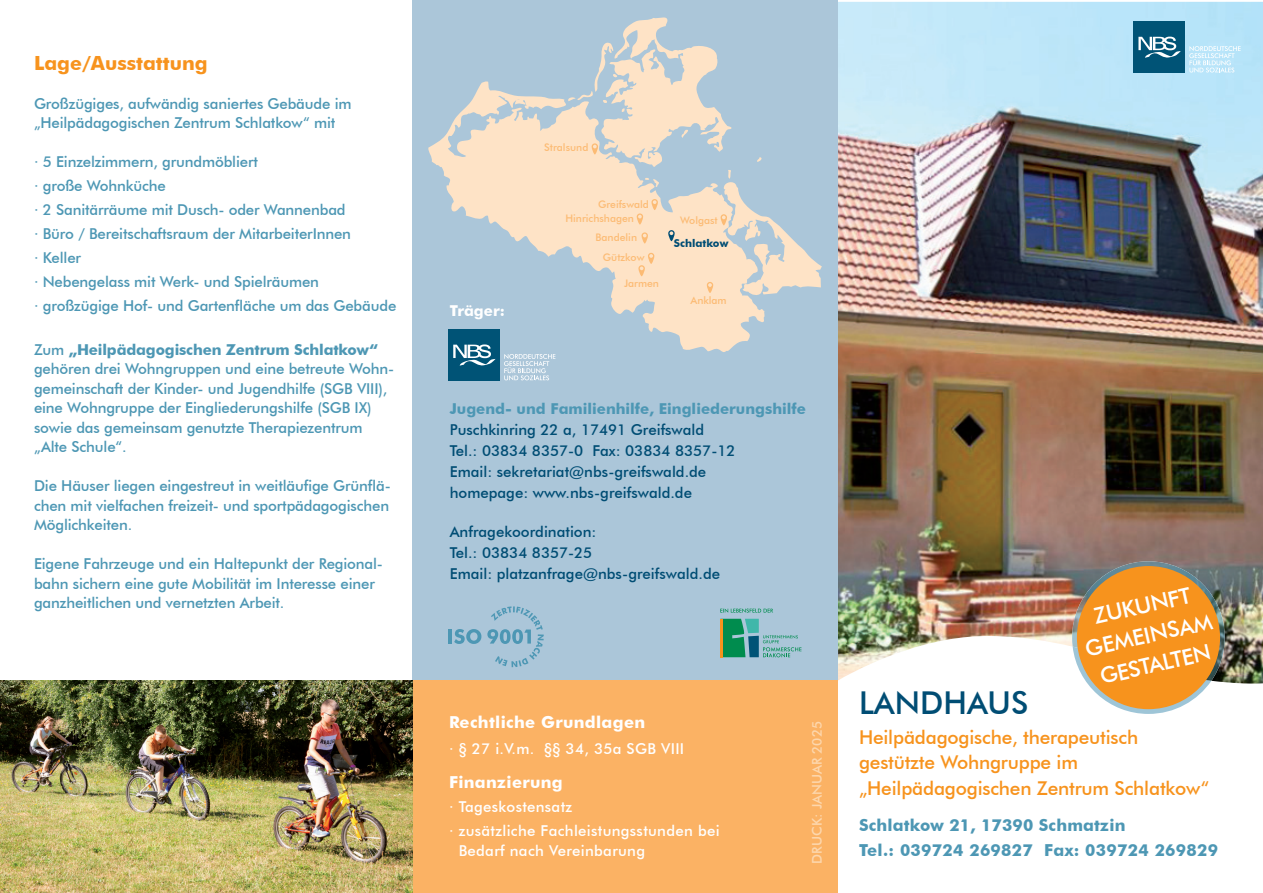
<style>
.page{position:relative;width:1263px;height:893px;background:#fff}
.page>*{position:absolute;margin:0;border:0;box-sizing:border-box;transform-origin:0 0}
.t1{font:500 31.5px "Futura BT";color:#004d74}
.t2{font:500 22.2px/30px "Futura BT";color:#fff;text-align:center}
.t3{font:700 19.5px "Futura BT";color:#f7931d}
.t4{font:500 19.05px/25.5px "Futura BT";letter-spacing:-.01em;color:#f7931d}
.t5{font:700 16.5px/25.5px "Futura BT";letter-spacing:.02em;color:#4d97b4}
.t6{font:700 16.5px "Futura BT";letter-spacing:.02em;color:#fff}
.t7{font:500 15px/19.5px "Futura BT";letter-spacing:-.01em;color:#4d97b4}
.t8{font:500 15px/21px "Futura BT";color:#004d74}
.t9{font:500 15px/24px "Futura BT";letter-spacing:.02em;color:#fff}
.t10{font:700 15px "Futura BT";color:#4d97b4}
.t11{font:700 15px "Futura BT";color:#fff}
.t12{font:500 13.5px "Futura BT";color:#fdd7ad}
.t13{font:700 10.8px "Futura BT";color:#004d74}
.t14{font:500 10.35px "Futura BT";color:#fcbb74}
.s1{font-weight:700}
</style>
<div class="page">
<img style="left:838px;top:2px;width:425px;height:682px">
<div style="left:412px;top:0;width:426px;height:893px;background:#abc6d9"></div>
<div style="left:412px;top:680px;width:426px;height:213px;background:#fbb264"></div>
<svg style="left:428px;top:81px;width:337px;height:271px"></svg>
<svg style="left:566px;top:17px;width:256px;height:280px"></svg>
<img style="left:0;top:680px;width:412px;height:213px">
<svg style="left:1073px;top:681px;width:138px;height:33px"></svg>
<img style="left:1072px;top:561px;width:153px;height:120px">
<div style="left:1077px;top:566px;width:143px;height:143px;background:#f7931d;border-radius:50%"></div>
<div style="left:1133px;top:21px;width:51px;height:51px;background:#005376"></div>
<svg style="left:1138px;top:37px;width:43px;height:21px"></svg>
<svg style="left:1189px;top:46px;width:52px;height:27px"></svg>
<svg style="left:720px;top:619px;width:81px;height:38px"></svg>
<svg style="left:720px;top:608px;width:53px;height:5px"></svg>
<hr style="left:448px;top:629px;width:4px;height:15px;background:#4d97b4">
<svg style="left:454px;top:629px;width:27px;height:15px"></svg>
<svg style="left:487px;top:606px;width:57px;height:61px"></svg>
<div style="left:448px;top:329px;width:51px;height:51px;background:#005376"></div>
<svg style="left:453px;top:344px;width:43px;height:22px"></svg>
<svg style="left:504px;top:354px;width:51px;height:26px"></svg>
<h3 class="t3" style="left:34px;top:51px;width:175px">Lage/Ausstattung</h3>
<p class="t7" style="left:34px;top:93px;width:319px">Großzügiges, aufwändig saniertes Gebäude im „Heilpädagogischen Zentrum Schlatkow“ mit</p>
<p class="t7" style="left:34px;top:150px;width:364px;line-height:24px">· 5 Einzelzimmern, grundmöbliert<br>· große Wohnküche<br>· 2 Sanitärräume mit Dusch- oder Wannenbad<br>· Büro / Bereitschaftsraum der MitarbeiterInnen<br>· Keller<br>· Nebengelass mit Werk- und Spielräumen<br>· großzügige Hof- und Gartenfläche um das Gebäude</p>
<p class="t7" style="left:34px;top:339px;width:362px">Zum <span class="s1">„Heilpädagogischen Zentrum Schlatkow“ </span>gehören drei Wohngruppen und eine betreute Wohn&shy;gemeinschaft der Kinder- und Jugendhilfe (SGB VIII), eine Wohngruppe der Eingliederungshilfe (SGB IX) sowie das gemeinsam genutzte Therapiezentrum „Alte Schule“.</p>
<p class="t7" style="left:34px;top:476px;width:358px;text-align:justify">Die Häuser liegen eingestreut in weitläufige Grünflä&shy;chen mit vielfachen freizeit- und sportpädagogischen Möglichkeiten.</p>
<p class="t7" style="left:34px;top:554px;width:351px">Eigene Fahrzeuge und ein Haltepunkt der Regional&shy;bahn sichern eine gute Mobilität im Interesse einer ganzheitlichen und vernetzten Arbeit.</p>
<p class="t14" style="left:544px;top:141px;width:46px">Stralsund</p>
<p class="t14" style="left:598px;top:198px;width:52px">Greifswald</p>
<p class="t14" style="left:565px;top:212px;width:70px">Hinrichshagen</p>
<p class="t14" style="left:680px;top:214px;width:39px">Wolgast</p>
<p class="t11" style="left:450px;top:302px;width:57px">Träger:</p>
<p class="t14" style="left:596px;top:231px;width:43px">Bandelin</p>
<p class="t14" style="left:603px;top:251px;width:43px">Gützkow</p>
<p class="t14" style="left:624px;top:277px;width:36px">Jarmen</p>
<p class="t13" style="left:674px;top:237px;width:56px">Schlatkow</p>
<p class="t14" style="left:690px;top:294px;width:38px">Anklam</p>
<p class="t10" style="left:450px;top:399px;width:358px">Jugend- und Familienhilfe, Eingliederungshilfe</p>
<p class="t8" style="left:450px;top:419px;width:287px">Puschkinring 22 a, 17491 Greifswald Tel.: 03834 8357-0 Fax: 03834 8357-12<br>Email: sekretariat@nbs-greifswald.de homepage: www.nbs-greifswald.de</p>
<p class="t8" style="left:450px;top:521px;width:272px">Anfragekoordination:<br>Tel.: 03834 8357-25<br>Email: platzanfrage@nbs-greifswald.de</p>
<p class="t6" style="left:449px;top:712px;width:198px">Rechtliche Grundlagen</p>
<p class="t9" style="left:449px;top:736px;width:237px">· § 27 i.V.m. §§ 34, 35a SGB VIII</p>
<p class="t6" style="left:449px;top:772px;width:115px">Finanzierung</p>
<p class="t9" style="left:449px;top:795px;width:272px">· Tageskostensatz<br>· zusätzliche Fachleistungsstunden bei</p>
<p class="t9" style="left:459px;top:838px;width:188px">Bedarf nach Vereinbarung</p>
<p class="t12" style="left:809px;top:864px;width:144px;rotate:-90deg">DRUCK: JANUAR 2025</p>
<h2 class="t2" style="left:1075px;top:605px;width:131px;rotate:-13deg">ZUKUNFT<br>GEMEINSAM<br>GESTALTEN</h2>
<h1 class="t1" style="left:859px;top:684px;width:171px">LANDHAUS</h1>
<p class="t4" style="left:859px;top:724px;width:352px">Heilpädagogische, therapeutisch gestützte Wohngruppe im „Heilpädagogischen Zentrum Schlatkow“</p>
<p class="t5" style="left:859px;top:812px;width:361px">Schlatkow 21, 17390 Schmatzin<br>Tel.: 039724 269827 Fax: 039724 269829</p>
</div>
